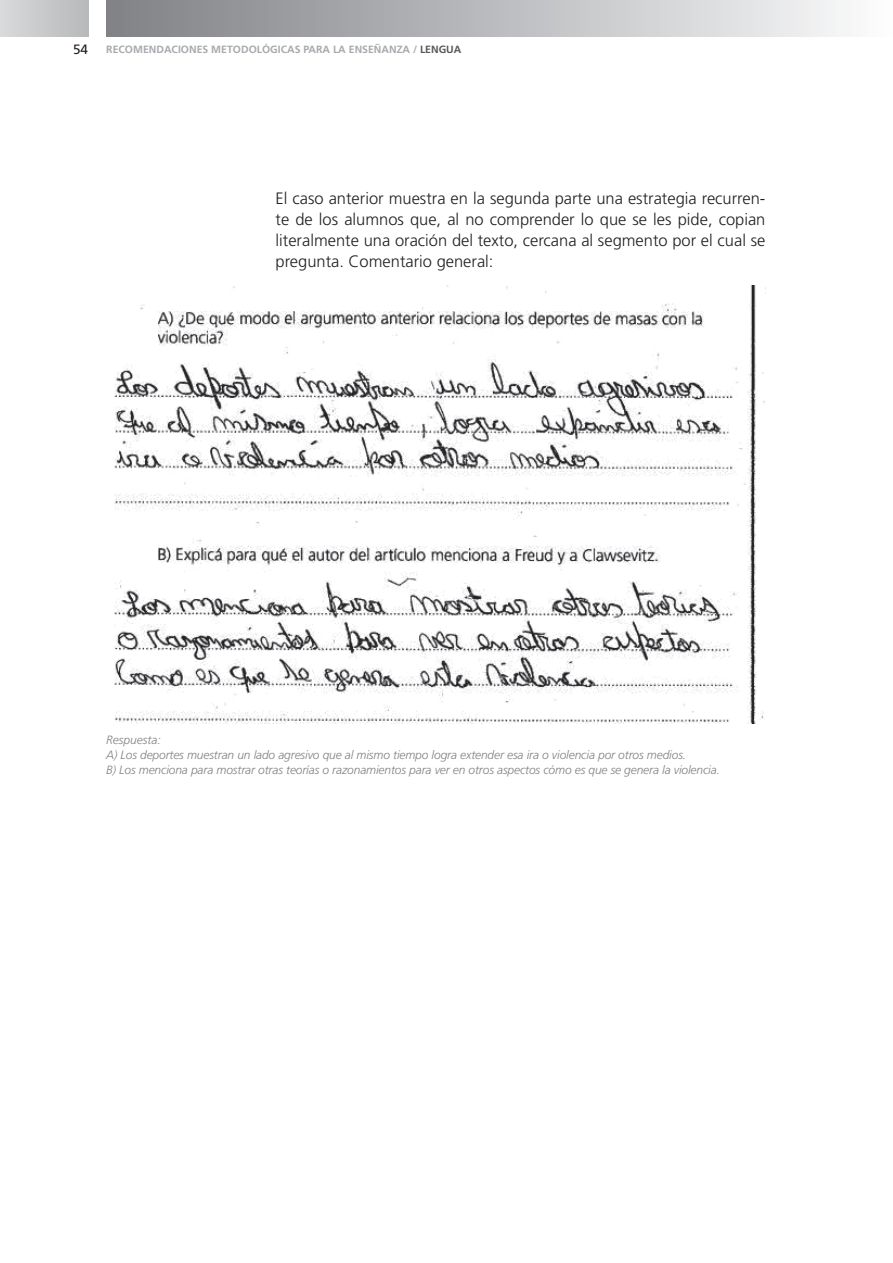
<style>
.page{position:relative;width:893px;height:1263px;background:#fff}
.page>*{position:absolute;margin:0;border:0;box-sizing:border-box;transform-origin:0 0}
.t1{font:300 16.5px/21px "Frutiger";color:#231f20;text-align:justify}
.t2{font:13.5px "Frutiger";color:#231f20}
.t3{font:italic 300 12px/15px "Frutiger";letter-spacing:-.01em;color:#808285}
.t4{font:700 10.5px "Frutiger";color:#a8a9ad}
.s1{color:#57585a}
</style>
<div class="page">
<div style="left:106px;top:0;width:787px;height:37px;background:linear-gradient(to right,#7e8084,#fbfbfc)"></div>
<div style="left:0;top:0;width:88px;height:37px;background:linear-gradient(to right,#d9dadc,#b8b9bb)"></div>
<img style="left:114px;top:286px;width:651px;height:438px">
<p class="t2" style="left:73px;top:41px;width:17px">54</p>
<p class="t4" style="left:106px;top:44px;width:357px">RECOMENDACIONES METODOLÓGICAS PARA LA ENSEÑANZA / <span class="s1">LENGUA</span></p>
<h1 class="t1" style="left:276px;top:188px;width:491px">El caso anterior muestra en la segunda parte una estrategia recurren&shy;te de los alumnos que, al no comprender lo que se les pide, copian literalmente una oración del texto, cercana al segmento por el cual se pregunta. Comentario general:</h1>
<p class="t3" style="left:106px;top:732px;width:615px">Respuesta:<br>A) Los deportes muestran un lado agresivo que al mismo tiempo logra extender esa ira o violencia por otros medios.<br>B) Los menciona para mostrar otras teorías o razonamientos para ver en otros aspectos cómo es que se genera la violencia.</p>
</div>
